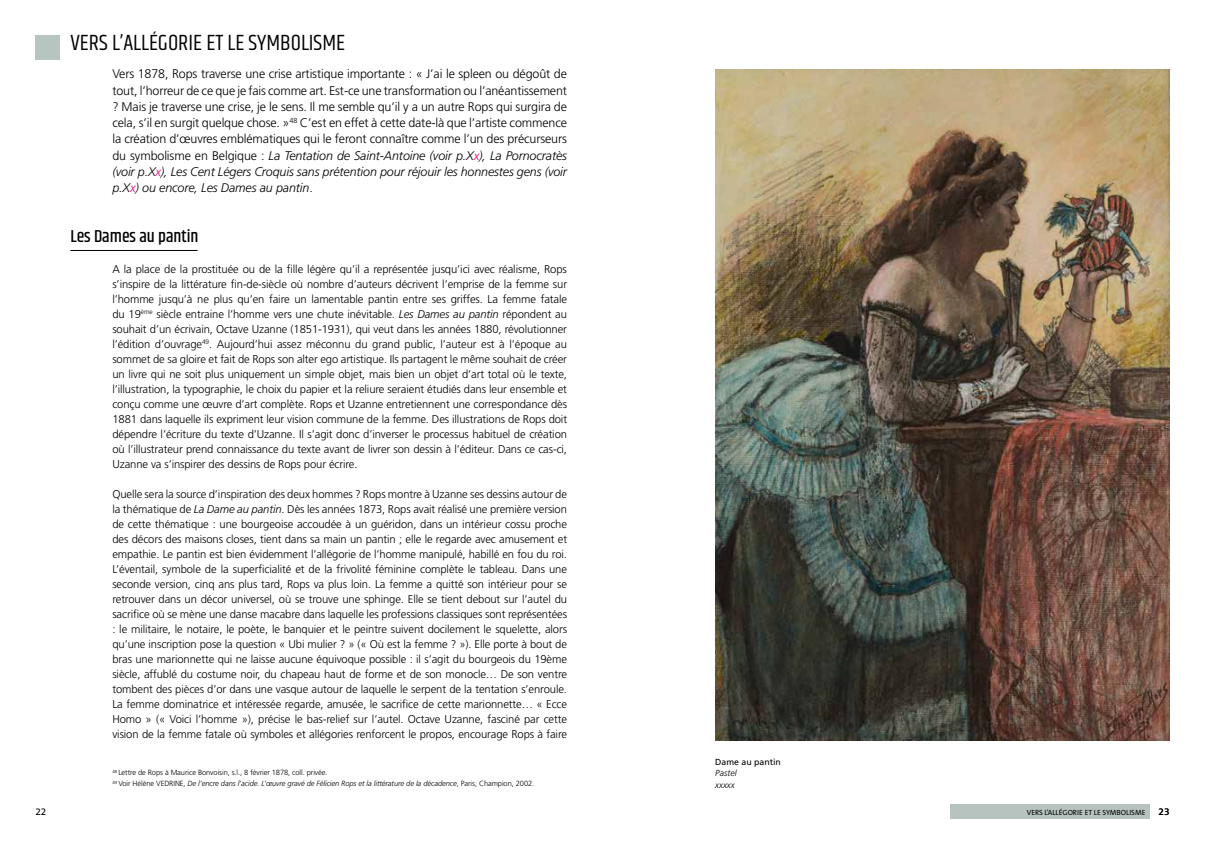
<style>
.page{position:relative;width:1205px;height:851px;background:#fff}
.page>*{position:absolute;margin:0;border:0;box-sizing:border-box;transform-origin:0 0}
.t1{font:22.5px "Khand";color:#000}
.t2{font:500 17.5px "Khand";color:#000}
.t3{font:300 12.5px/16.2px "Frutiger LT Std";letter-spacing:-.01em;color:#000;text-align:justify}
.t4{font:300 11.25px/15px "Frutiger LT Std";letter-spacing:-.01em;color:#000;text-align:justify}
.t5{font:10px "The Sans B5 Plain";color:#000}
.t6{font:8.75px "Frutiger LT Std";color:#000}
.t7{font:italic 300 8.75px/11.2px "Frutiger LT Std";color:#000}
.t8{font:300 7.5px/11.2px "Frutiger LT Std";letter-spacing:-.01em;color:#000}
.t9{font:7.5px "The Sans B5 Plain";color:#000}
.s1{font-style:italic}
.s2{font-style:italic;color:#e6007d}
.s3{font-size:10px}
</style>
<div class="page">
<div style="left:950px;top:804px;width:199px;height:14px;background:#b6c3be"></div>
<div style="left:35px;top:35px;width:25px;height:24px;background:#b7c4bf"></div>
<hr style="left:70px;top:250px;width:128px;height:1px;background:#000">
<img style="left:715px;top:70px;width:455px;height:670px">
<h1 class="t1" style="left:70px;top:29px;width:276px">VERS L’ALLÉGORIE ET LE SYMBOLISME</h1>
<p class="t3" style="left:112px;top:66px;width:456px">Vers 1878, Rops traverse une crise artistique importante : « J’ai le spleen ou dégoût de tout, l’horreur de ce que je fais comme art. Est-ce une transformation ou l’anéantissement ? Mais je traverse une crise, je le sens. Il me semble qu’il y a un autre Rops qui surgira de cela, s’il en surgit quelque chose. »<sup>48</sup> C’est en effet à cette date-là que l’artiste commence la création d’œuvres emblématiques qui le feront connaître comme l’un des précurseurs du symbolisme en Belgique : <span class="s1">La Tentation de Saint-Antoine (voir p.X</span><span class="s2">x</span><span class="s1">), La Pornocratès (voir p.X</span><span class="s2">x</span><span class="s1">), Les Cent Légers Croquis sans prétention pour réjouir les honnestes gens (voir p.X</span><span class="s2">x</span><span class="s1">) ou encore, Les Dames au pantin</span>.</p>
<h2 class="t2" style="left:70px;top:225px;width:130px">Les Dames au pantin</h2>
<p class="t4" style="left:112px;top:261px;width:456px">A la place de la prostituée ou de la fille légère qu’il a représentée jusqu’ici avec réalisme, Rops s’inspire de la littérature fin-de-siècle où nombre d’auteurs décrivent l’emprise de la femme sur l’homme jusqu’à ne plus qu’en faire un lamentable pantin entre ses griffes. La femme fatale du 19<sup>ème</sup> siècle entraine l’homme vers une chute inévitable. <span class="s1">Les Dames au pantin</span> répondent au souhait d’un écrivain, Octave Uzanne (1851-1931), qui veut dans les années 1880, révolutionner l’édition d’ouvrage<sup>49</sup>. Aujourd’hui assez méconnu du grand public, l’auteur est à l’époque au sommet de sa gloire et fait de Rops son alter ego artistique. Ils partagent le même souhait de créer un livre qui ne soit plus uniquement un simple objet, mais bien un objet d’art total où le texte, l’illustration, la typographie, le choix du papier et la reliure seraient étudiés dans leur ensemble et conçu comme une œuvre d’art complète. Rops et Uzanne entretiennent une correspondance dès 1881 dans laquelle ils expriment leur vision commune de la femme. Des illustrations de Rops doit dépendre l’écriture du texte d’Uzanne. Il s’agit donc d’inverser le processus habituel de création où l’illustrateur prend connaissance du texte avant de livrer son dessin à l’éditeur. Dans ce cas-ci, Uzanne va s’inspirer des dessins de Rops pour écrire.</p>
<p class="t4" style="left:112px;top:486px;width:456px">Quelle sera la source d’inspiration des deux hommes ? Rops montre à Uzanne ses dessins autour de la thématique de <span class="s1">La Dame au pantin</span>. Dès les années 1873, Rops avait réalisé une première version de cette thématique : une bourgeoise accoudée à un guéridon, dans un intérieur cossu proche des décors des maisons closes, tient dans sa main un pantin ; elle le regarde avec amusement et empathie. Le pantin est bien évidemment l’allégorie de l’homme manipulé, habillé en fou du roi.<br>L’éventail, symbole de la superficialité et de la frivolité féminine complète le tableau. Dans une seconde version, cinq ans plus tard, Rops va plus loin. La femme a quitté son intérieur pour se retrouver dans un décor universel, où se trouve une sphinge. Elle se tient debout sur l’autel du sacrifice où se mène une danse macabre dans laquelle les professions classiques sont représentées : le militaire, le notaire, le poète, le banquier et le peintre suivent docilement le squelette, alors qu’une inscription pose la question « Ubi mulier ? » (« Où est la femme ? »). Elle porte à bout de bras une marionnette qui ne laisse aucune équivoque possible : il s’agit du bourgeois du 19ème siècle, affublé du costume noir, du chapeau haut de forme et de son monocle… De son ventre tombent des pièces d’or dans une vasque autour de laquelle le serpent de la tentation s’enroule.<br>La femme dominatrice et intéressée regarde, amusée, le sacrifice de cette marionnette… « Ecce Homo » (« Voici l’homme »), précise le bas-relief sur l’autel. Octave Uzanne, fasciné par cette vision de la femme fatale où symboles et allégories renforcent le propos, encourage Rops à faire</p>
<p class="t8" style="left:112px;top:766px;width:423px"><sup>48</sup> Lettre de Rops à Maurice Bonvoisin, s.l., 8 février 1878, coll. privée.<br><sup>49</sup> Voir Hélène VEDRINE, <span class="s1">De l’encre dans l’acide. L’œuvre gravé de Félicien Rops et la littérature de la décadence</span>, Paris, Champion, 2002.</p>
<p class="t6" style="left:715px;top:756px;width:67px">Dame au pantin</p>
<p class="t7" style="left:715px;top:767px;width:23px">Pastel xxxxx</p>
<p class="t9" style="left:1058px;top:808px;width:113px">1/ « Férops » et la caricature <span class="s3">23</span></p>
<p class="t5" style="left:35px;top:806px;width:13px">22</p>
<p class="t9" style="left:1026px;top:808px;width:120px">VERS L’ALLÉGORIE ET LE SYMBOLISME</p>
</div>
